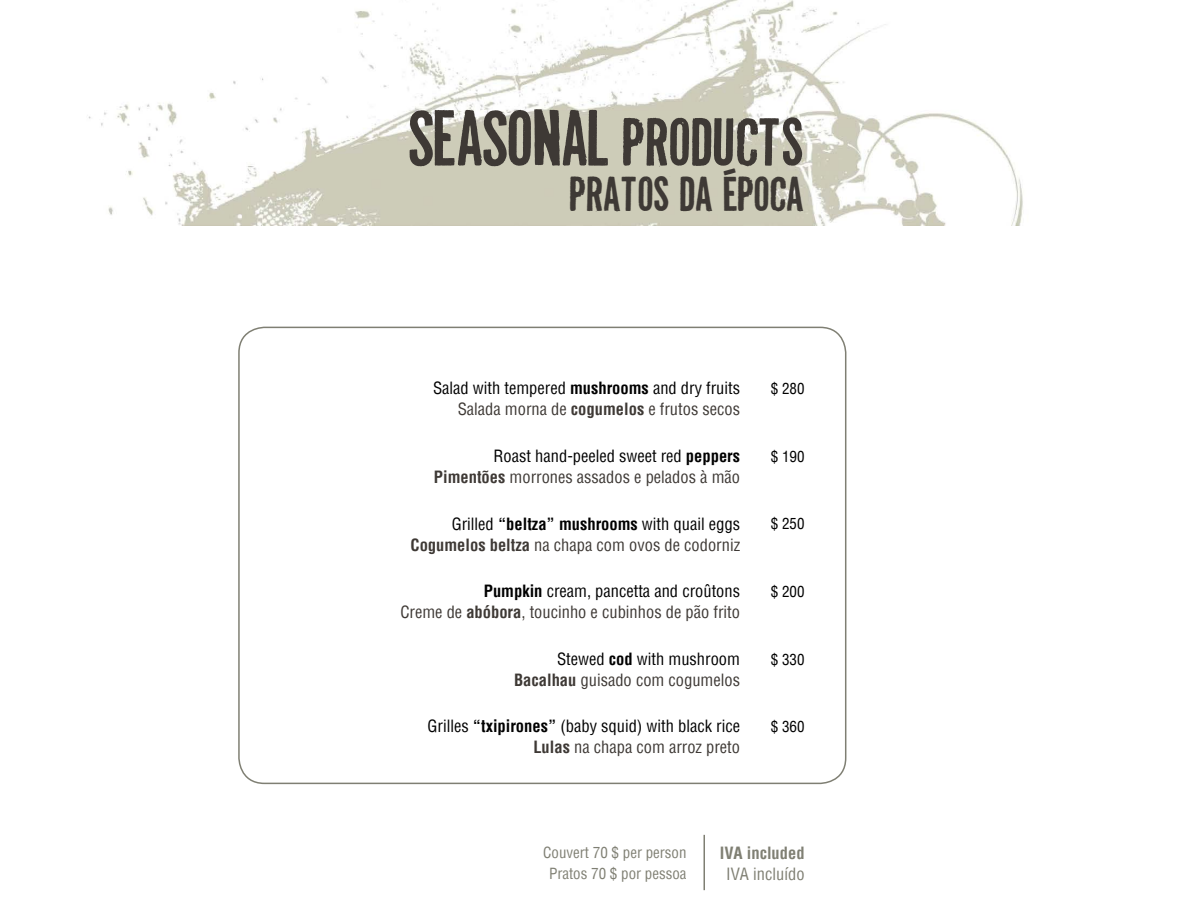
<style>
.page{position:relative;width:1191px;height:915px;background:#fff}
.page>*{position:absolute;margin:0;border:0;box-sizing:border-box;transform-origin:0 0}
.t1{font:63px "Mal de Ojo";color:#3e3935}
.t2{font:39px "Mal de Ojo";color:#3e3935}
.t3{font:condensed 16.5px/21px "Helvetica";color:#3e3935;text-align:right}
.t4{font:condensed 16.5px/21px "Helvetica";color:#000;text-align:right}
.t5{font:700 condensed 16.5px "Helvetica";color:#7f7f73}
.t6{font:condensed 16.5px "Helvetica";color:#7f7f73}
.t7{font:condensed 15px/21px "Helvetica";color:#7f7f73;text-align:center}
.t8{font:condensed 15px "Helvetica";color:#000}
.s1{font-size:54px}
.s2{font-weight:700}
.s3{color:#3e3935}
.s4{font-weight:700;color:#3e3935}
.s5{color:#000}
.s6{font-weight:700;color:#000}
</style>
<div class="page">
<img style="left:88px;top:0;width:935px;height:225px">
<hr style="left:703px;top:834px;width:2px;height:55px;background:#7f7f73">
<div style="left:238px;top:326px;width:608px;height:457px;border:2px solid #7f7f73;border-radius:26px"></div>
<h1 class="t1" style="left:409px;top:107px;width:396px">SEASONAL <span class="s1">PRODUCTS</span></h1>
<h2 class="t2" style="left:570px;top:174px;width:236px">PRATOS DA ÉPOCA</h2>
<p class="t4" style="left:433px;top:377px;width:308px">Salad with tempered <span class="s2">mushrooms</span> and dry fruits<br><span class="s3">Salada morna de</span> <span class="s4">cogumelos</span> <span class="s3">e frutos secos</span></p>
<p class="t3" style="left:434px;top:445px;width:308px"><span class="s5">Roast hand-peeled sweet red</span> <span class="s6">peppers<br></span><span class="s2">Pimentões</span> morrones assados e pelados à mão</p>
<p class="t3" style="left:410px;top:512px;width:331px"><span class="s5">Grilled</span> <span class="s6">“beltza” mushrooms</span> <span class="s5">with quail eggs<br></span><span class="s2">Cogumelos beltza</span> na chapa com ovos de codorniz</p>
<p class="t3" style="left:400px;top:580px;width:341px"><span class="s6">Pumpkin</span> <span class="s5">cream, pancetta and croûtons<br></span>Creme de <span class="s2">abóbora</span>, toucinho e cubinhos de pão frito</p>
<p class="t3" style="left:514px;top:647px;width:227px"><span class="s5">Stewed</span> <span class="s6">cod</span> <span class="s5">with mushroom<br></span><span class="s2">Bacalhau</span> guisado com cogumelos</p>
<p class="t4" style="left:427px;top:715px;width:314px">Grilles <span class="s2">“txipirones”</span> (baby squid) with black rice<br><span class="s4">Lulas</span> <span class="s3">na chapa com arroz preto</span></p>
<p class="t8" style="left:771px;top:379px;width:35px">$ 280</p>
<p class="t8" style="left:771px;top:446px;width:35px">$ 190</p>
<p class="t8" style="left:771px;top:514px;width:35px">$ 250</p>
<p class="t8" style="left:771px;top:581px;width:35px">$ 200</p>
<p class="t8" style="left:771px;top:649px;width:35px">$ 330</p>
<p class="t8" style="left:771px;top:716px;width:35px">$ 360</p>
<p class="t7" style="left:543px;top:841px;width:145px">Couvert 70 $ per person<br>Pratos 70 $ por pessoa</p>
<p class="t5" style="left:720px;top:841px;width:86px">IVA included</p>
<p class="t6" style="left:726px;top:862px;width:80px">IVA incluído</p>
</div>
